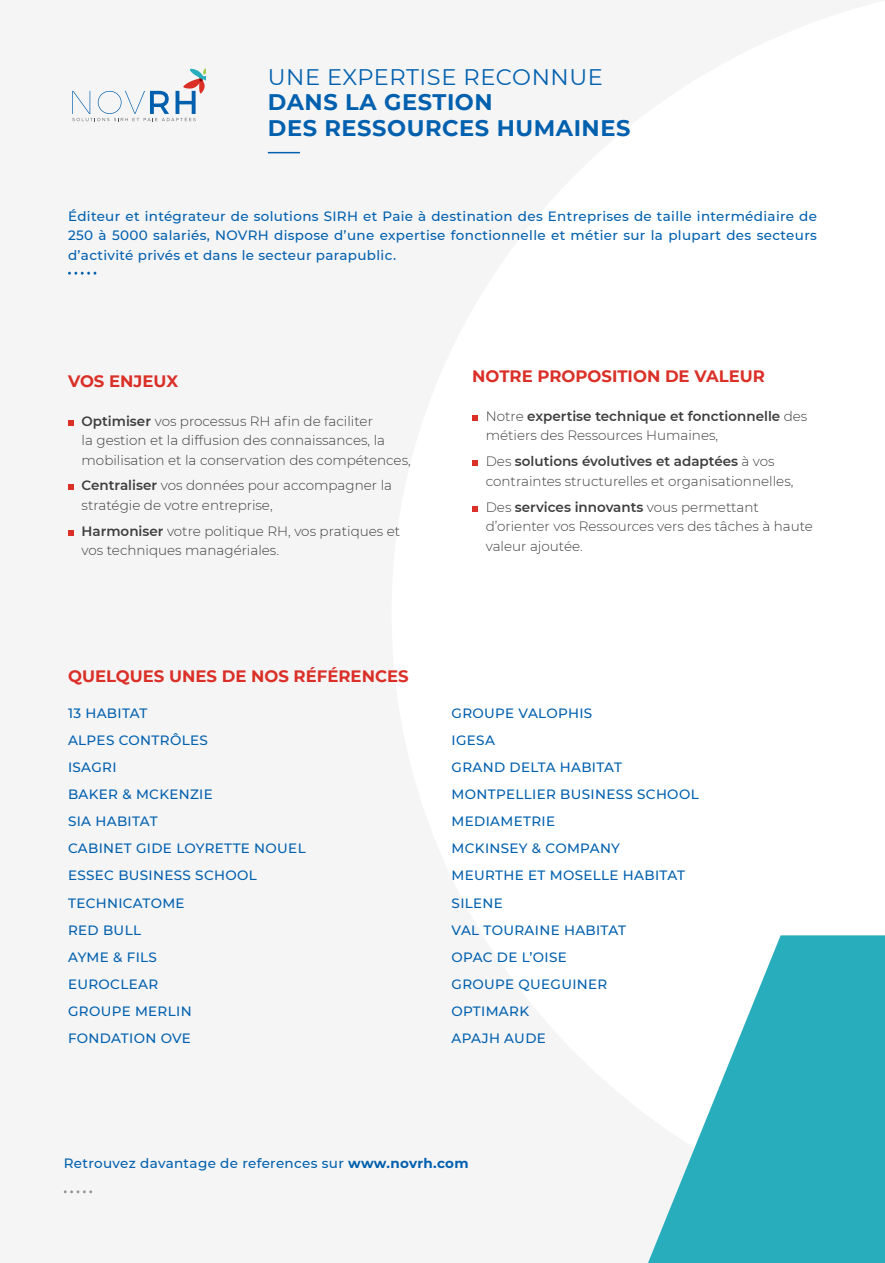
<style>
.page{position:relative;width:885px;height:1263px;background:#fff}
.page>*{position:absolute;margin:0;border:0;box-sizing:border-box;transform-origin:0 0}
.t1{font:700 22.5px/25.5px "Montserrat";letter-spacing:.025em;color:#0160ae}
.t2{font:22.5px "Montserrat";letter-spacing:.025em;color:#0160ae}
.t3{font:700 16.5px "Montserrat";color:#da3028}
.t4{font:500 13.5px/27px "Montserrat";letter-spacing:.025em;color:#0160ae}
.t5{font:300 13.5px/19.5px "Montserrat";color:#3e3e3f}
.s1{font-weight:600}
.s2{font-weight:700}
</style>
<div class="page">
<svg style="left:648px;top:935px;width:236px;height:328px;fill:#27adbc"></svg>
<hr style="left:268px;top:152px;width:32px;height:1px;background:#0160ae">
<svg style="left:68px;top:272px;width:28px;height:3px"></svg>
<svg style="left:64px;top:1190px;width:28px;height:3px"></svg>
<svg style="left:68px;top:420px;width:6px;height:6px"></svg>
<svg style="left:68px;top:484px;width:6px;height:6px"></svg>
<svg style="left:68px;top:530px;width:6px;height:6px"></svg>
<svg style="left:472px;top:415px;width:6px;height:6px"></svg>
<svg style="left:472px;top:460px;width:6px;height:6px"></svg>
<svg style="left:472px;top:506px;width:6px;height:6px"></svg>
<svg style="left:72px;top:68px;width:133px;height:53px"></svg>
<h1 class="t2" style="left:268px;top:61px;width:336px">UNE EXPERTISE RECONNUE</h1>
<h1 class="t1" style="left:268px;top:89px;width:364px">DANS LA GESTION<br>DES RESSOURCES HUMAINES</h1>
<p class="t4" style="left:68px;top:206px;width:750px;line-height:19.5px;text-align:justify">Éditeur et intégrateur de solutions SIRH et Paie à destination des Entreprises de taille intermédiaire de 250 à 5000 salariés, NOVRH dispose d’une expertise fonctionnelle et métier sur la plupart des secteurs d’activité privés et dans le secteur parapublic.</p>
<p class="t3" style="left:68px;top:369px;width:112px">VOS ENJEUX</p>
<p class="t5" style="left:82px;top:411px;width:331px"><span class="s1">Optimiser</span> vos processus RH afin de faciliter<br>la gestion et la diffusion des connaissances, la mobilisation et la conservation des compétences,</p>
<p class="t5" style="left:82px;top:475px;width:312px"><span class="s1">Centraliser</span> vos données pour accompagner la stratégie de votre entreprise,</p>
<p class="t5" style="left:82px;top:521px;width:320px"><span class="s1">Harmoniser</span> votre politique RH, vos pratiques et vos techniques managériales.</p>
<p class="t3" style="left:472px;top:364px;width:294px">NOTRE PROPOSITION DE VALEUR</p>
<p class="t5" style="left:485px;top:406px;width:323px">Notre <span class="s1">expertise technique et fonctionnelle</span> des métiers des Ressources Humaines,</p>
<p class="t5" style="left:485px;top:451px;width:309px">Des <span class="s1">solutions évolutives et adaptées</span> à vos contraintes structurelles et organisationnelles,</p>
<p class="t5" style="left:485px;top:497px;width:328px">Des <span class="s1">services innovants</span> vous permettant d’orienter vos Ressources vers des tâches à haute valeur ajoutée.</p>
<p class="t3" style="left:68px;top:664px;width:342px">QUELQUES UNES DE NOS RÉFÉRENCES</p>
<p class="t4" style="left:68px;top:700px;width:239px">13 HABITAT<br>ALPES CONTRÔLES<br>ISAGRI<br>BAKER &amp; MCKENZIE<br>SIA HABITAT<br>CABINET GIDE LOYRETTE NOUEL<br>ESSEC BUSINESS SCHOOL<br>TECHNICATOME<br>RED BULL<br>AYME &amp; FILS<br>EUROCLEAR<br>GROUPE MERLIN<br>FONDATION OVE</p>
<p class="t4" style="left:451px;top:700px;width:248px">GROUPE VALOPHIS<br>IGESA<br>GRAND DELTA HABITAT<br>MONTPELLIER BUSINESS SCHOOL<br>MEDIAMETRIE<br>MCKINSEY &amp; COMPANY<br>MEURTHE ET MOSELLE HABITAT<br>SILENE<br>VAL TOURAINE HABITAT<br>OPAC DE L’OISE<br>GROUPE QUEGUINER<br>OPTIMARK<br>APAJH AUDE</p>
<p class="t4" style="left:64px;top:1149px;width:406px">Retrouvez davantage de references sur <span class="s2">www.novrh.com</span></p>
</div>
